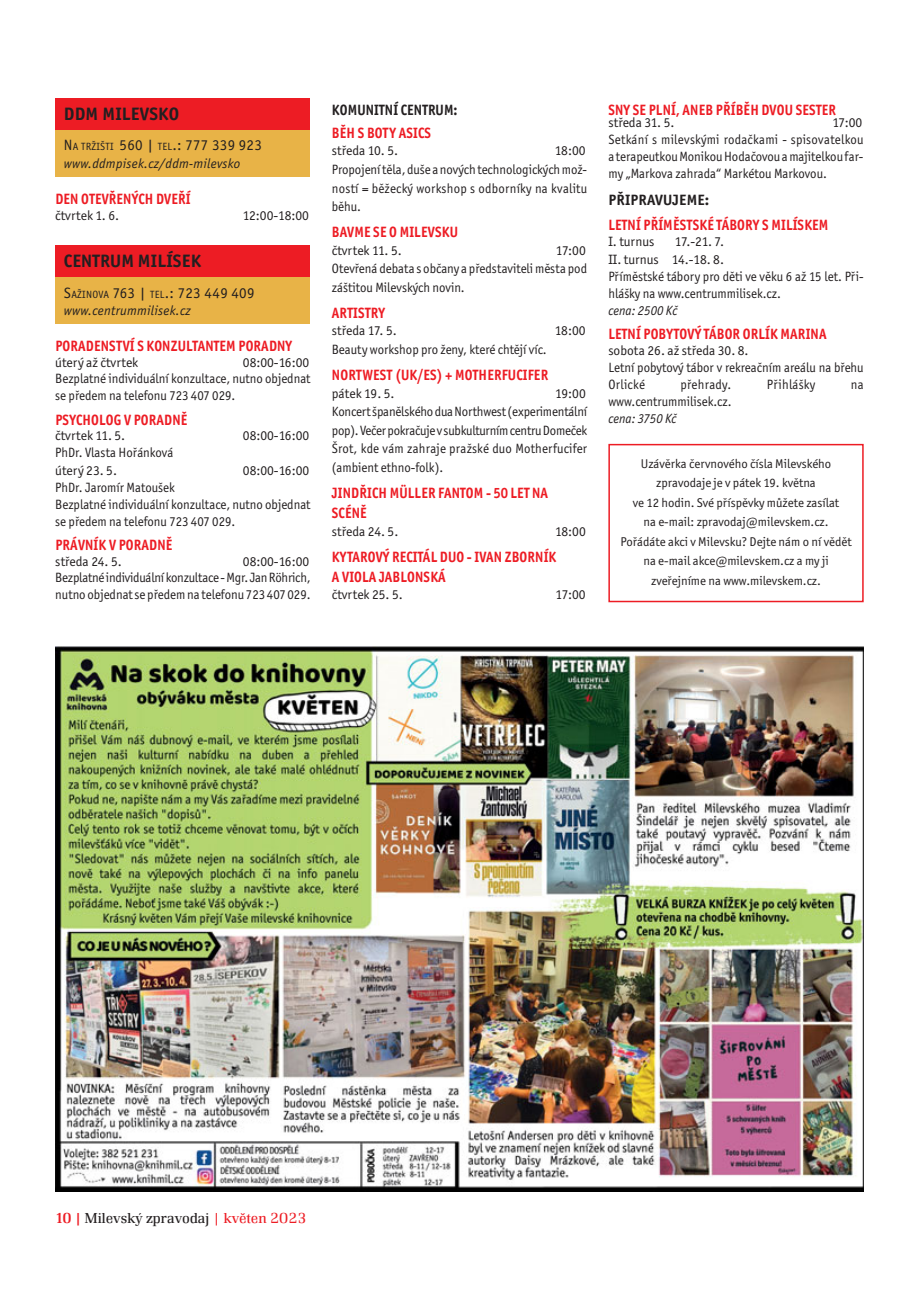
<style>
.page{position:relative;width:919px;height:1289px;background:#fff}
.page>*{position:absolute;margin:0;border:0;box-sizing:border-box;transform-origin:0 0}
.t1{font:700 18px "Officina Sans Itc TOT";letter-spacing:.015em;color:#231f20}
.t2{font:700 15px/20.1px "Officina Sans Itc TOT";letter-spacing:.015em;color:#ed1c24;scale:.9 1}
.t3{font:15px "Officina Sans Itc TOT";letter-spacing:.02em;color:#231f20}
.t4{font:300 15px "Renault TOT";color:#231f20}
.t5{font:700 15px "Officina Sans Itc TOT";letter-spacing:.015em;color:#231f20;scale:.9 1}
.t6{font:700 15px "Officina Sans Itc TOT";letter-spacing:.015em;color:#231f20}
.t7{font:13.5px/18.6px "Officina Sans Itc TOT";color:#231f20;text-align:justify}
.t8{font:13.5px/16.8px "Officina Sans Itc TOT";color:#231f20;scale:.95 1}
.t9{font:italic 13.5px "Officina Sans Itc TOT";letter-spacing:.02em;color:#231f20}
.t10{font:italic 13.5px "Officina Sans Itc TOT";color:#231f20;scale:.95 1}
.t11{font:13.5px "Officina Sans Itc TOT";letter-spacing:.02em;color:#231f20;scale:.95 1}
.t12{font:12.75px/19.5px "Officina Sans Itc TOT";color:#231f20;text-align:center}
.s1{font-size:10.5px}
.s2{font-weight:500;color:#ed1c24}
.s3{color:#ed1c24}
</style>
<div class="page">
<div style="left:55px;top:98px;width:254px;height:32px;background:#ed1c24"></div>
<div style="left:55px;top:130px;width:254px;height:46px;background:#e8b347"></div>
<div style="left:55px;top:245px;width:254px;height:32px;background:#ed1c24"></div>
<div style="left:55px;top:277px;width:254px;height:46px;background:#e8b347"></div>
<div style="left:608px;top:444px;width:255px;height:158px;border:2px solid #ed1c24"></div>
<img style="left:55px;top:646px;width:808px;height:545px">
<h1 class="t1" style="left:64px;top:108px;width:117px">DDM MILEVSKO</h1>
<p class="t3" style="left:64px;top:140px;width:200px">N<span class="s1">A TRŽIŠTI</span> 560 | <span class="s1">TEL</span>.: 777 339 923</p>
<p class="t9" style="left:64px;top:156px;width:178px">www.ddmpisek.cz/ddm-milevsko</p>
<p class="t2" style="left:55px;top:190px;width:152px">DEN OTEVŘENÝCH DVEŘÍ</p>
<p class="t7" style="left:55px;top:207px;width:65px">čtvrtek 1. 6.</p>
<p class="t7" style="left:243px;top:207px;width:68px">12:00-18:00</p>
<h1 class="t1" style="left:64px;top:255px;width:139px">CENTRUM MILÍSEK</h1>
<p class="t3" style="left:64px;top:287px;width:192px">S<span class="s1">AŽINOVA</span> 763 | <span class="s1">TEL</span>.: 723 449 409</p>
<p class="t9" style="left:64px;top:303px;width:128px">www.centrummilisek.cz</p>
<p class="t2" style="left:55px;top:337px;width:264px">PORADENSTVÍ S KONZULTANTEM PORADNY</p>
<p class="t7" style="left:55px;top:354px;width:84px">úterý až čtvrtek</p>
<p class="t7" style="left:55px;top:355px;width:257px;line-height:16.8px;text-indent:188px">08:00-16:00<br>Bezplatné individuální konzultace, nutno objednat se předem na telefonu 723 407 029.</p>
<p class="t2" style="left:55px;top:410px;width:148px">PSYCHOLOG V PORADNĚ</p>
<p class="t7" style="left:55px;top:427px;width:71px">čtvrtek 11. 5.</p>
<p class="t7" style="left:243px;top:427px;width:68px">08:00-16:00</p>
<p class="t8" style="left:55px;top:444px;width:126px;line-height:18.3px">PhDr. Vlasta Hořánková úterý 23. 5.</p>
<p class="t7" style="left:243px;top:462px;width:68px">08:00-16:00</p>
<p class="t8" style="left:55px;top:480px;width:270px">PhDr. Jaromír Matoušek<br>Bezplatné individuální konzultace, nutno objednat se předem na telefonu 723 407 029.</p>
<p class="t2" style="left:55px;top:536px;width:131px">PRÁVNÍK V PORADNĚ</p>
<p class="t7" style="left:55px;top:553px;width:68px">středa 24. 5.</p>
<p class="t7" style="left:55px;top:554px;width:257px;line-height:16.8px;text-indent:188px">08:00-16:00<br>Bezplatné individuální konzultace - Mgr. Jan Röhrich, nutno objednat se předem na telefonu 723 407 029.</p>
<p class="t5" style="left:332px;top:104px;width:141px">KOMUNITNÍ CENTRUM:</p>
<p class="t2" style="left:332px;top:124px;width:111px">BĚH S BOTY ASICS</p>
<p class="t7" style="left:332px;top:143px;width:68px">středa 10. 5.</p>
<p class="t7" style="left:332px;top:143px;width:257px;text-align:left;text-indent:223px">18:00<br>Propojení těla, duše a nových technologických mož&shy;ností = běžecký workshop s odborníky na kvalitu běhu.</p>
<p class="t2" style="left:332px;top:223px;width:141px">BAVME SE O MILEVSKU</p>
<p class="t7" style="left:332px;top:242px;width:71px">čtvrtek 11. 5.</p>
<p class="t7" style="left:332px;top:242px;width:257px;text-indent:224px">17:00<br>Otevřená debata s občany a představiteli města pod záštitou Milevských novin.</p>
<p class="t2" style="left:332px;top:304px;width:61px">ARTISTRY</p>
<p class="t7" style="left:332px;top:323px;width:66px">středa 17. 5.</p>
<p class="t7" style="left:554px;top:323px;width:32px">18:00</p>
<p class="t8" style="left:332px;top:342px;width:228px">Beauty workshop pro ženy, které chtějí víc.</p>
<p class="t2" style="left:332px;top:366px;width:242px">NORTWEST (UK/ES) + MOTHERFUCIFER</p>
<p class="t7" style="left:332px;top:385px;width:64px">pátek 19. 5.</p>
<p class="t7" style="left:332px;top:385px;width:257px;text-indent:223px">19:00<br>Koncert španělského dua Northwest (experimentální pop). Večer pokračuje v subkulturním centru Domeček Šrot, kde vám zahraje pražské duo Motherfucifer (ambient ethno-folk).</p>
<p class="t2" style="left:332px;top:484px;width:242px">JINDŘICH MÜLLER FANTOM - 50 LET NA<br>SCÉNĚ</p>
<p class="t7" style="left:332px;top:523px;width:68px">středa 24. 5.</p>
<p class="t7" style="left:555px;top:523px;width:32px">18:00</p>
<p class="t2" style="left:332px;top:548px;width:251px">KYTAROVÝ RECITÁL DUO - IVAN ZBORNÍK<br>A VIOLA JABLONSKÁ</p>
<p class="t7" style="left:332px;top:586px;width:72px">čtvrtek 25. 5.</p>
<p class="t7" style="left:555px;top:586px;width:31px">17:00</p>
<p class="t2" style="left:608px;top:101px;width:254px">SNY SE PLNÍ, ANEB PŘÍBĚH DVOU SESTER</p>
<p class="t7" style="left:608px;top:114px;width:68px">středa 31. 5.</p>
<p class="t7" style="left:608px;top:115px;width:257px;line-height:17px;text-indent:224px">17:00<br>Setkání s milevskými rodačkami - spisovatelkou a terapeutkou Monikou Hodačovou a majitelkou far&shy;my „Markova zahrada“ Markétou Markovou.</p>
<p class="t6" style="left:608px;top:194px;width:102px">PŘIPRAVUJEME:</p>
<p class="t2" style="left:608px;top:216px;width:246px">LETNÍ PŘÍMĚSTSKÉ TÁBORY S MILÍSKEM</p>
<p class="t7" style="left:608px;top:233px;width:47px">I. turnus</p>
<p class="t7" style="left:608px;top:233px;width:117px;text-align:right">17.-21. 7.<br>II. turnus 14.-18. 8.</p>
<p class="t8" style="left:608px;top:269px;width:270px">Příměstské tábory pro děti ve věku 6 až 15 let. Při&shy;hlášky na www.centrummilisek.cz.</p>
<p class="t10" style="left:608px;top:305px;width:74px">cena: 2500 Kč</p>
<p class="t2" style="left:608px;top:325px;width:244px">LETNÍ POBYTOVÝ TÁBOR ORLÍK MARINA</p>
<p class="t7" style="left:608px;top:343px;width:257px;line-height:17px;text-align:left">sobota 26. až středa 30. 8.<br>Letní pobytový tábor v rekreačním areálu na břehu<br>Orlické</p>
<p class="t11" style="left:680px;top:379px;width:55px">přehrady.</p>
<p class="t11" style="left:766px;top:379px;width:52px">Přihlášky</p>
<p class="t8" style="left:850px;top:377px;width:15px">na</p>
<p class="t8" style="left:608px;top:394px;width:131px">www.centrummilisek.cz.</p>
<p class="t10" style="left:608px;top:413px;width:73px">cena: 3750 Kč</p>
<p class="t12" style="left:620px;top:455px;width:233px">Uzávěrka červnového čísla Milevského zpravodaje je v pátek 19. května<br>ve 12 hodin. Své příspěvky můžete zasílat<br>na e-mail: zpravodaj@milevskem.cz.<br>Pořádáte akci v Milevsku? Dejte nám o ní vědět na e-mail akce@milevskem.cz a my ji zveřejníme na www.milevskem.cz.</p>
<p class="t4" style="left:55px;top:1212px;width:253px"><span class="s2">10 |</span> Milevský zpravodaj <span class="s3">| květen 2023</span></p>
</div>
